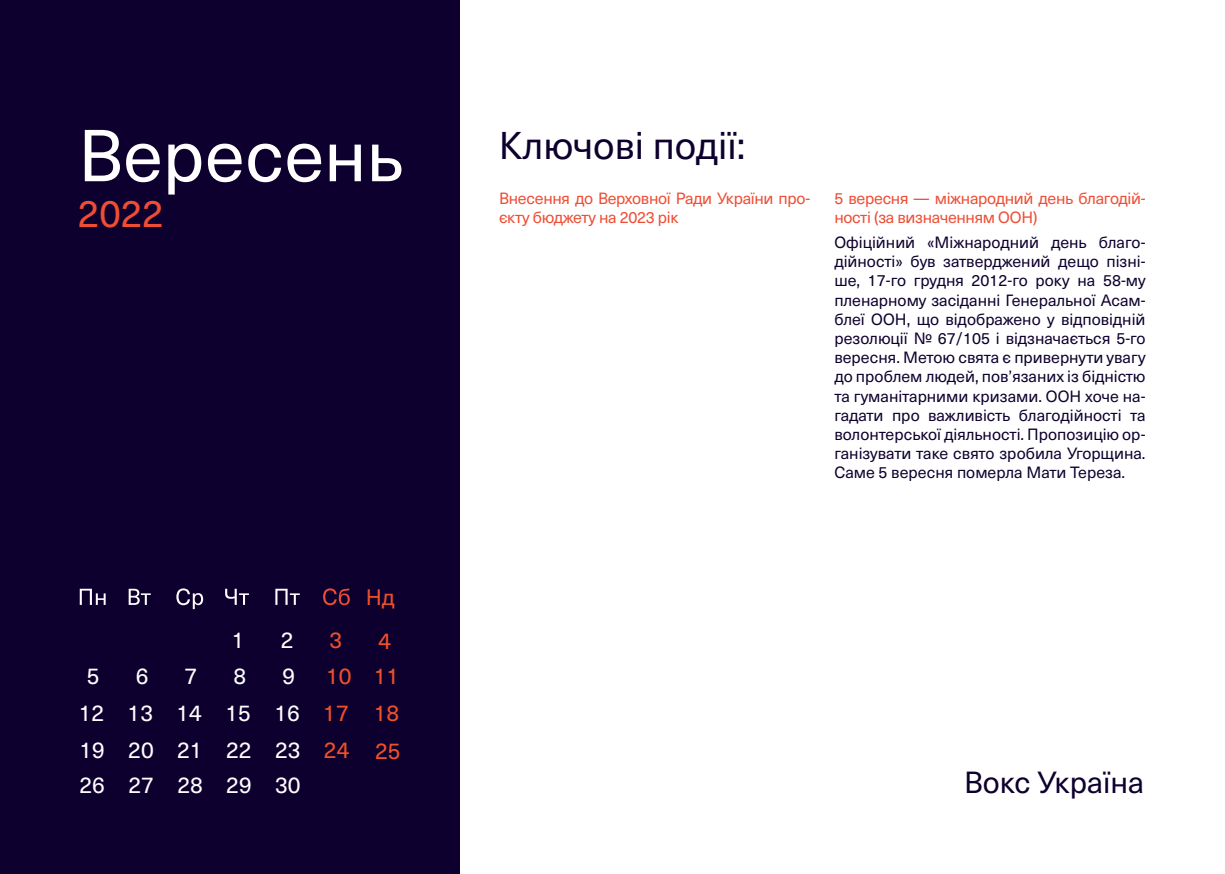
<style>
.page{position:relative;width:1225px;height:874px;background:#fff}
.page>*{position:absolute;margin:0;border:0;box-sizing:border-box;transform-origin:0 0}
.t1{font:72px "Neue Haas Unica";color:#fff}
.t2{font:38px "Neue Haas Unica";color:#0e002e}
.t3{font:38px "Neue Haas Unica";color:#ef4d34}
.t4{font:30px "Neue Haas Unica";color:#0e002e}
.t5{font:22.6px/37px "Neue Haas Unica";color:#fff;text-align:justify}
.t6{font:22.6px "Neue Haas Unica";color:#f05029}
.t7{font:22px "Neue Haas Unica";color:#f05029}
.t8{font:16px/19.2px "Neue Haas Unica";color:#0e002e;text-align:justify}
.t9{font:16px/19.2px "Neue Haas Unica";letter-spacing:-.02em;color:#ef4d34}
.s1{color:#f05029}
</style>
<div class="page">
<div style="left:0;top:0;width:459px;height:873px;background:#0e002e"></div>
<svg style="left:80px;top:588px;width:26px;height:16px"></svg>
<svg style="left:129px;top:588px;width:22px;height:16px"></svg>
<svg style="left:176px;top:588px;width:27px;height:20px"></svg>
<svg style="left:225px;top:588px;width:24px;height:16px"></svg>
<svg style="left:275px;top:588px;width:25px;height:16px"></svg>
<svg style="left:323px;top:588px;width:27px;height:17px"></svg>
<p class="t1" style="left:78px;top:102px;width:327px">Вересень</p>
<p class="t3" style="left:78px;top:185px;width:87px">2022</p>
<p class="t7" style="left:366px;top:580px;width:31px">Нд</p>
<h3 class="t5" style="left:232px;top:620px;width:14px">1</h3>
<h3 class="t5" style="left:281px;top:620px;width:14px">2</h3>
<h3 class="t6" style="left:330px;top:623px;width:14px">3</h3>
<h3 class="t6" style="left:378px;top:623px;width:14px">4</h3>
<h3 class="t5" style="left:79px;top:656px;width:323px;text-indent:247px"><span class="s1">10 11<br></span>12 13 14 15 16 <span class="s1">17 18<br></span>19 20 21 22 23 <span class="s1">24 25</span></h3>
<h3 class="t5" style="left:80px;top:764px;width:223px">26 27 28 29 30</h3>
<h3 class="t5" style="left:87px;top:656px;width:14px">5</h3>
<h3 class="t5" style="left:136px;top:656px;width:14px">6</h3>
<h3 class="t5" style="left:185px;top:656px;width:14px">7</h3>
<h3 class="t5" style="left:233px;top:656px;width:14px">8</h3>
<h3 class="t5" style="left:282px;top:656px;width:14px">9</h3>
<p class="t2" style="left:499px;top:117px;width:248px">Ключові події:</p>
<p class="t9" style="left:499px;top:187px;width:313px">Внесення до Верховної Ради України про&shy;єкту бюджету на 2023 рік</p>
<p class="t9" style="left:834px;top:187px;width:313px">5 вересня — міжнародний день благодій&shy;ності (за визначенням ООН)</p>
<p class="t8" style="left:834px;top:231px;width:313px">Офіційний «Міжнародний день благо&shy;дійності» був затверджений дещо пізні&shy;ше, 17-го грудня 2012-го року на 58-му пленарному засіданні Генеральної Асам&shy;блеї ООН, що відображено у відповідній резолюції № 67/105 і відзначається 5-го вересня. Метою свята є привернути увагу до проблем людей, пов’язаних із бідністю та гуманітарними кризами. ООН хоче на&shy;гадати про важливість благодійності та волонтерської діяльності. Пропозицію ор&shy;ганізувати таке свято зробила Угорщина.<br>Саме 5 вересня померла Мати Тереза.</p>
<h3 class="t4" style="left:964px;top:760px;width:181px">Вокс Україна</h3>
</div>
